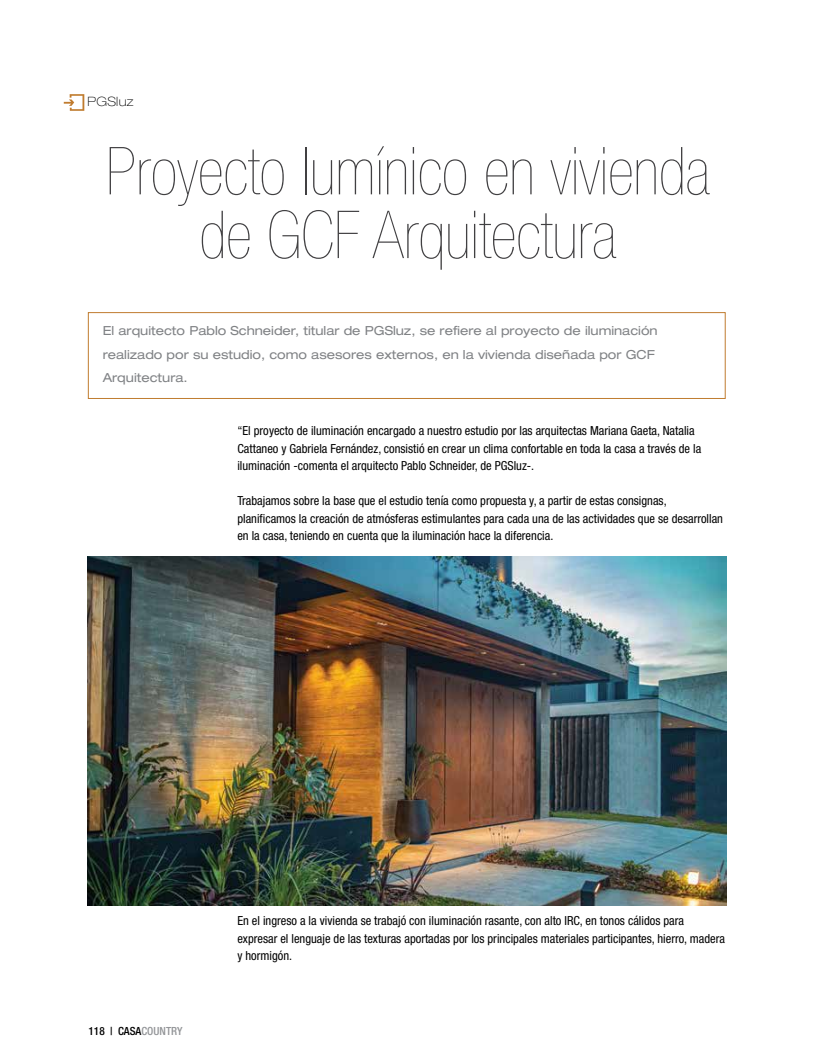
<style>
.page{position:relative;width:815px;height:1063px;background:#fff}
.page>*{position:absolute;margin:0;border:0;box-sizing:border-box;transform-origin:0 0}
.t1{font:200 condensed 66.25px/63.8px "Helvetica Neue LT Std";letter-spacing:-.005em;color:#414042;text-align:center}
.t2{font:100 expanded 12.88px "Helvetica Neue LT Std";letter-spacing:.02em;color:#000}
.t3{font:condensed 12.5px/17.5px "Helvetica Neue LT Std";color:#000}
.t4{font:expanded 12.5px/23.8px "Helvetica Neue LT Std";color:#808285}
.t5{font:500 condensed 11.25px "Helvetica Neue LT Std";color:#000}
.s1{color:#939598}
</style>
<div class="page">
<svg style="left:64px;top:94px;width:20px;height:17px"></svg>
<div style="left:88px;top:312px;width:638px;height:87px;border:1px solid #c07c2f"></div>
<img style="left:88px;top:556px;width:638px;height:350px">
<p class="t2" style="left:88px;top:94px;width:47px">PGSluz</p>
<h1 class="t1" style="left:106px;top:139px;width:606px">Proyecto lumínico en vivienda de GCF Arquitectura</h1>
<p class="t4" style="left:103px;top:318px;width:556px">El arquitecto Pablo Schneider, titular de PGSluz, se refiere al proyecto de iluminación realizado por su estudio, como asesores externos, en la vivienda diseñada por GCF<br>Arquitectura.</p>
<p class="t3" style="left:237px;top:422px;width:465px">“El proyecto de iluminación encargado a nuestro estudio por las arquitectas Mariana Gaeta, Natalia<br>Cattaneo y Gabriela Fernández, consistió en crear un clima confortable en toda la casa a través de la iluminación -comenta el arquitecto Pablo Schneider, de PGSluz-.</p>
<p class="t3" style="left:237px;top:492px;width:487px">Trabajamos sobre la base que el estudio tenía como propuesta y, a partir de estas consignas, planificamos la creación de atmósferas estimulantes para cada una de las actividades que se desarrollan en la casa, teniendo en cuenta que la iluminación hace la diferencia.</p>
<p class="t5" style="left:89px;top:1024px;width:95px">118 | CASA<span class="s1">COUNTRY</span></p>
<p class="t3" style="left:237px;top:912px;width:489px">En el ingreso a la vivienda se trabajó con iluminación rasante, con alto IRC, en tonos cálidos para expresar el lenguaje de las texturas aportadas por los principales materiales participantes, hierro, madera y hormigón.</p>
</div>
